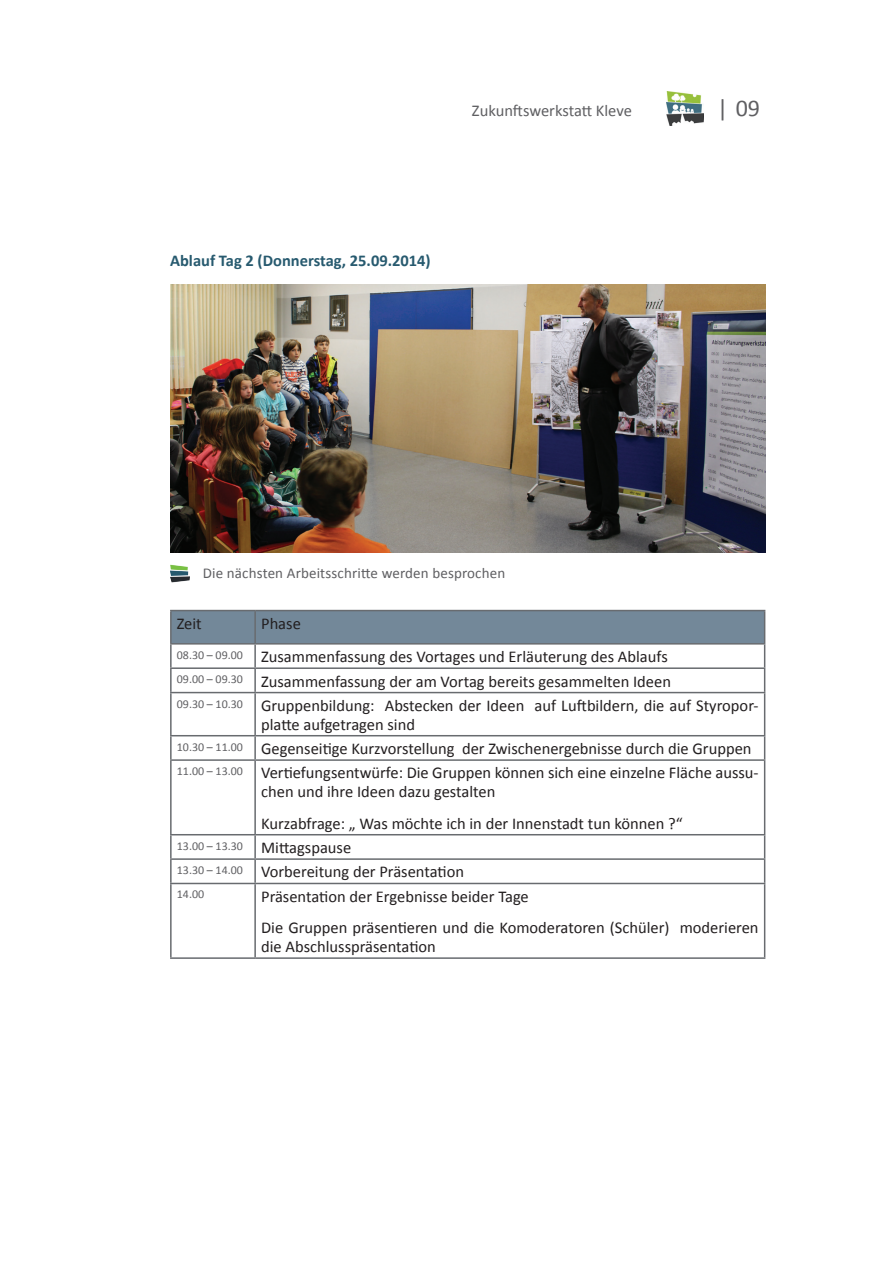
<style>
.page{position:relative;width:893px;height:1263px;background:#fff}
.page>*{position:absolute;margin:0;border:0;box-sizing:border-box;transform-origin:0 0}
.t1{font:24px "Calibri";color:#5f5f62}
.t2{font:16.5px/24.3px "Calibri";color:#231f20}
.t3{font:700 16.5px "Calibri";color:#275a6f}
.t4{font:16.5px "Calibri";letter-spacing:-.005em;color:#5f5f62}
.t5{font:15px "Calibri";letter-spacing:.01em;color:#5f5f62}
.t6{font:12px "Calibri";color:#5f5f62}
</style>
<div class="page">
<img style="left:666px;top:91px;width:37px;height:34px">
<hr style="left:170px;top:610px;width:85px;height:1px;background:#686b6f">
<hr style="left:170px;top:611px;width:2px;height:32px;background:#686b6f">
<hr style="left:170px;top:643px;width:85px;height:1px;background:#686b6f">
<hr style="left:170px;top:644px;width:2px;height:23px;background:#686b6f">
<hr style="left:170px;top:667px;width:85px;height:2px;background:#686b6f">
<hr style="left:170px;top:669px;width:2px;height:23px;background:#686b6f">
<svg style="left:171px;top:610px;width:594px;height:82px"></svg>
<hr style="left:170px;top:692px;width:85px;height:1px;background:#686b6f">
<hr style="left:170px;top:693px;width:2px;height:42px;background:#686b6f">
<hr style="left:255px;top:692px;width:510px;height:1px;background:#686b6f">
<hr style="left:254px;top:693px;width:2px;height:42px;background:#686b6f">
<hr style="left:764px;top:693px;width:1px;height:42px;background:#686b6f">
<hr style="left:170px;top:735px;width:85px;height:1px;background:#686b6f">
<hr style="left:170px;top:736px;width:2px;height:23px;background:#686b6f">
<hr style="left:255px;top:735px;width:510px;height:1px;background:#686b6f">
<hr style="left:254px;top:736px;width:2px;height:23px;background:#686b6f">
<svg style="left:764px;top:736px;width:1px;height:23px"></svg>
<hr style="left:170px;top:759px;width:85px;height:2px;background:#686b6f">
<hr style="left:170px;top:761px;width:2px;height:73px;background:#686b6f">
<hr style="left:255px;top:759px;width:510px;height:2px;background:#686b6f">
<hr style="left:254px;top:761px;width:2px;height:73px;background:#686b6f">
<hr style="left:764px;top:761px;width:1px;height:73px;background:#686b6f">
<hr style="left:170px;top:834px;width:85px;height:1px;background:#686b6f">
<hr style="left:170px;top:835px;width:2px;height:23px;background:#686b6f">
<hr style="left:255px;top:834px;width:510px;height:1px;background:#686b6f">
<hr style="left:254px;top:835px;width:2px;height:23px;background:#686b6f">
<hr style="left:170px;top:858px;width:85px;height:2px;background:#686b6f">
<hr style="left:170px;top:860px;width:2px;height:23px;background:#686b6f">
<hr style="left:255px;top:858px;width:510px;height:2px;background:#686b6f">
<hr style="left:254px;top:860px;width:2px;height:23px;background:#686b6f">
<svg style="left:764px;top:835px;width:1px;height:48px"></svg>
<hr style="left:170px;top:883px;width:85px;height:1px;background:#686b6f">
<hr style="left:170px;top:884px;width:2px;height:73px;background:#686b6f">
<hr style="left:255px;top:883px;width:510px;height:1px;background:#686b6f">
<hr style="left:254px;top:884px;width:2px;height:73px;background:#686b6f">
<hr style="left:764px;top:884px;width:1px;height:73px;background:#686b6f">
<hr style="left:170px;top:957px;width:85px;height:2px;background:#686b6f">
<hr style="left:255px;top:957px;width:510px;height:2px;background:#686b6f">
<img style="left:170px;top:285px;width:595px;height:268px">
<img style="left:170px;top:564px;width:19px;height:18px">
<p class="t4" style="left:472px;top:100px;width:161px">Zukunftswerkstatt Kleve</p>
<h1 class="t1" style="left:717px;top:93px;width:44px">| 09</h1>
<p class="t3" style="left:170px;top:250px;width:262px">Ablauf Tag 2 (Donnerstag, 25.09.2014)</p>
<p class="t5" style="left:203px;top:564px;width:304px">Die nächsten Arbeitsschritte werden besprochen</p>
<p class="t2" style="left:177px;top:607px;width:492px;line-height:33.3px;text-indent:84px">Phase<br><sup>08.30</sup> <sup>–</sup> <sup>09.00</sup> Zusammenfassung des Vortages und Erläuterung des Ablaufs</p>
<p class="t2" style="left:177px;top:669px;width:583px"><sup>09.00</sup> <sup>–</sup> <sup>09.30</sup> Zusammenfassung der am Vortag bereits gesammelten Ideen<br><sup>09.30</sup> <sup>–</sup> <sup>10.30</sup> Gruppenbildung: Abstecken der Ideen auf Luftbildern, die auf Styropor-</p>
<p class="t2" style="left:177px;top:712px;width:583px;text-indent:84px">platte aufgetragen sind<br><sup>10.30</sup> <sup>–</sup> <sup>11.00</sup> Gegenseitige Kurzvorstellung der Zwischenergebnisse durch die Gruppen<br><sup>11.00</sup> <sup>–</sup> <sup>13.00</sup> Vertiefungsentwürfe: Die Gruppen können sich eine einzelne Fläche aussu-</p>
<p class="t2" style="left:261px;top:776px;width:423px;line-height:31.5px">chen und ihre Ideen dazu gestalten<br>Kurzabfrage: „ Was möchte ich in der Innenstadt tun können ?“</p>
<p class="t2" style="left:177px;top:835px;width:289px"><sup>13.00</sup> <sup>–</sup> <sup>13.30</sup> Mittagspause<br><sup>13.30</sup> <sup>–</sup> <sup>14.00</sup> Vorbereitung der Präsentation</p>
<p class="t6" style="left:177px;top:887px;width:29px">14.00</p>
<p class="t2" style="left:261px;top:881px;width:499px;line-height:31.5px">Präsentation der Ergebnisse beider Tage<br>Die Gruppen präsentieren und die Komoderatoren (Schüler) moderieren</p>
<p class="t2" style="left:261px;top:934px;width:176px">die Abschlusspräsentation</p>
<p class="t2" style="left:177px;top:611px;width:26px">Zeit</p>
</div>
